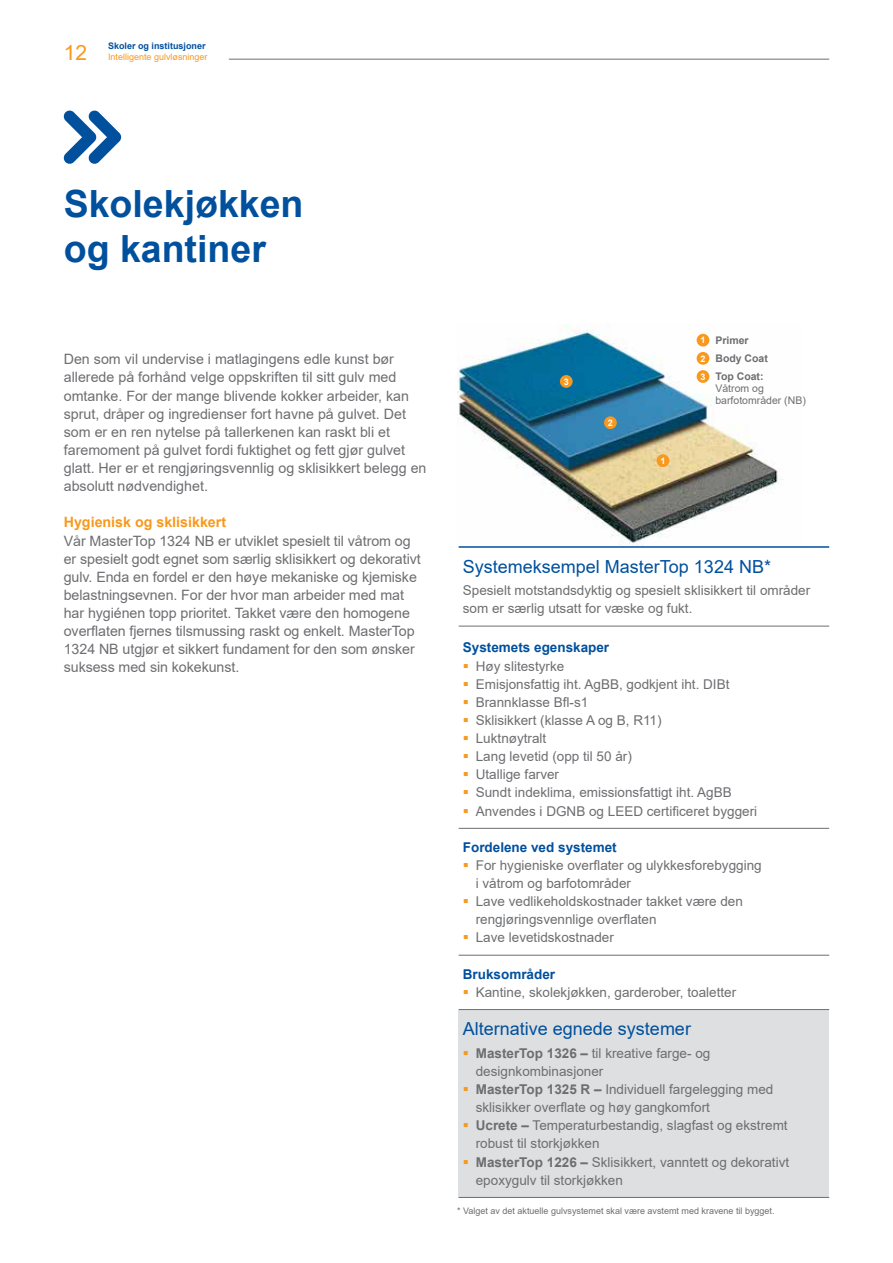
<style>
.page{position:relative;width:893px;height:1263px;background:#fff}
.page>*{position:absolute;margin:0;border:0;box-sizing:border-box;transform-origin:0 0}
.t1{font:700 37.5px/45px "Arial";color:#00509e}
.t2{font:21px "Arial";color:#f8991d}
.t3{font:18px "Arial";color:#00509e}
.t4{font:14.25px/18.1px "Arial";letter-spacing:-.005em;color:#6d6e71}
.t5{font:700 14.25px "Arial";color:#f8991d}
.t6{font:13.5px/18.1px "Arial";color:#6d6e71}
.t7{font:700 13.5px "Arial";color:#00509e}
.t8{font:10.5px/12px "Arial";color:#6d6e71}
.t9{font:700 10.5px/18.3px "Arial";color:#6d6e71}
.t10{font:9px "Arial";color:#6d6e71}
.t11{font:9px "Arial";color:#f8991d}
.t12{font:700 9px "Arial";color:#00509e}
.t13{font:700 9px/18.1px "Arial";color:#fff;text-align:justify}
.s1{color:#f8991d}
.s2{font-weight:700}
</style>
<div class="page">
<hr style="left:229px;top:59px;width:600px;height:1px;background:#6d6e71">
<svg style="left:63px;top:110px;width:59px;height:54px"></svg>
<img style="left:457px;top:326px;width:327px;height:220px">
<div style="left:697px;top:334px;width:12px;height:13px;background:#f8991d;border-radius:50%"></div>
<div style="left:697px;top:352px;width:12px;height:13px;background:#f8991d;border-radius:50%"></div>
<div style="left:697px;top:370px;width:12px;height:13px;background:#f8991d;border-radius:50%"></div>
<div style="left:657px;top:454px;width:12px;height:13px;background:#f8991d;border-radius:50%"></div>
<div style="left:604px;top:416px;width:13px;height:13px;background:#f8991d;border-radius:50%"></div>
<div style="left:560px;top:375px;width:13px;height:13px;background:#f8991d;border-radius:50%"></div>
<div style="left:459px;top:1009px;width:370px;height:188px;background:#dedfe0"></div>
<hr style="left:459px;top:626px;width:370px;height:1px;background:#6d6e71">
<hr style="left:459px;top:828px;width:370px;height:1px;background:#6d6e71">
<hr style="left:459px;top:955px;width:370px;height:1px;background:#6d6e71">
<hr style="left:459px;top:1009px;width:370px;height:1px;background:#6d6e71">
<hr style="left:459px;top:1197px;width:370px;height:1px;background:#6d6e71">
<hr style="left:459px;top:546px;width:370px;height:2px;background:#00509e">
<h2 class="t2" style="left:64px;top:38px;width:25px">12</h2>
<p class="t12" style="left:108px;top:40px;width:99px">Skoler og institusjoner</p>
<p class="t11" style="left:108px;top:50px;width:101px">Intelligente gulvløsninger</p>
<h1 class="t1" style="left:64px;top:182px;width:241px">Skolekjøkken og kantiner</h1>
<p class="t4" style="left:64px;top:350px;width:364px">Den som vil undervise i matlagingens edle kunst bør allerede på forhånd velge oppskriften til sitt gulv med omtanke. For der mange blivende kokker arbeider, kan sprut, dråper og ingredienser fort havne på gulvet. Det som er en ren nytelse på tallerkenen kan raskt bli et faremoment på gulvet fordi fuktighet og fett gjør gulvet glatt. Her er et rengjøringsvennlig og sklisikkert belegg en absolutt nødvendighet.</p>
<p class="t5" style="left:64px;top:512px;width:164px">Hygienisk og sklisikkert</p>
<p class="t4" style="left:64px;top:531px;width:358px">Vår MasterTop 1324 NB er utviklet spesielt til våtrom og er spesielt godt egnet som særlig sklisikkert og dekorativt gulv. Enda en fordel er den høye mekaniske og kjemiske belastningsevnen. For der hvor man arbeider med mat har hygiénen topp prioritet. Takket være den homogene overflaten fjernes tilsmussing raskt og enkelt. MasterTop 1324 NB utgjør et sikkert fundament for den som ønsker suksess med sin kokekunst.</p>
<p class="t13" style="left:564px;top:372px;width:7px">3</p>
<p class="t13" style="left:608px;top:414px;width:7px">2</p>
<p class="t13" style="left:660px;top:452px;width:7px">1</p>
<p class="t13" style="left:700px;top:331px;width:7px">1<br>2<br>3</p>
<p class="t9" style="left:715px;top:331px;width:54px">Primer<br>Body Coat<br>Top Coat:</p>
<p class="t8" style="left:715px;top:383px;width:92px">Våtrom og barfotområder (NB)</p>
<h3 class="t3" style="left:463px;top:554px;width:310px">Systemeksempel MasterTop 1324 NB*</h3>
<p class="t6" style="left:463px;top:581px;width:349px">Spesielt motstandsdyktig og spesielt sklisikkert til områder som er særlig utsatt for væske og fukt.</p>
<p class="t7" style="left:463px;top:638px;width:148px">Systemets egenskaper</p>
<p class="t6" style="left:463px;top:657px;width:103px"><span class="s1">▪</span> Høy slitestyrke</p>
<p class="t6" style="left:463px;top:675px;width:268px"><span class="s1">▪</span> Emisjonsfattig iht. AgBB, godkjent iht. DIBt</p>
<p class="t6" style="left:463px;top:693px;width:127px"><span class="s1">▪</span> Brannklasse Bfl-s1</p>
<p class="t6" style="left:463px;top:711px;width:200px"><span class="s1">▪</span> Sklisikkert (klasse A og B, R11)</p>
<p class="t6" style="left:463px;top:729px;width:85px"><span class="s1">▪</span> Luktnøytralt</p>
<p class="t6" style="left:463px;top:747px;width:171px"><span class="s1">▪</span> Lang levetid (opp til 50 år)</p>
<p class="t6" style="left:463px;top:765px;width:98px"><span class="s1">▪</span> Utallige farver</p>
<p class="t6" style="left:463px;top:783px;width:270px"><span class="s1">▪</span> Sundt indeklima, emissionsfattigt iht. AgBB</p>
<p class="t6" style="left:463px;top:802px;width:296px"><span class="s1">▪</span> Anvendes i DGNB og LEED certificeret byggeri</p>
<p class="t7" style="left:463px;top:837px;width:155px">Fordelene ved systemet</p>
<p class="t6" style="left:476px;top:856px;width:287px;text-indent:-13px"><span class="s1">▪</span> For hygieniske overflater og ulykkesforebygging i våtrom og barfotområder</p>
<p class="t6" style="left:476px;top:892px;width:269px;text-indent:-13px"><span class="s1">▪</span> Lave vedlikeholdskostnader takket være den rengjøringsvennlige overflaten</p>
<p class="t6" style="left:463px;top:928px;width:152px"><span class="s1">▪</span> Lave levetidskostnader</p>
<p class="t7" style="left:463px;top:964px;width:94px">Bruksområder</p>
<p class="t6" style="left:463px;top:983px;width:275px"><span class="s1">▪</span> Kantine, skolekjøkken, garderober, toaletter</p>
<h3 class="t3" style="left:463px;top:1017px;width:230px">Alternative egnede systemer</h3>
<p class="t6" style="left:476px;top:1044px;width:236px;text-indent:-13px"><span class="s1">▪</span> <span class="s2">MasterTop 1326 –</span> til kreative farge- og designkombinasjoner</p>
<p class="t6" style="left:476px;top:1080px;width:299px;text-indent:-13px"><span class="s1">▪</span> <span class="s2">MasterTop 1325 R –</span> Individuell fargelegging med sklisikker overflate og høy gangkomfort</p>
<p class="t6" style="left:476px;top:1116px;width:313px;text-indent:-13px"><span class="s1">▪</span> <span class="s2">Ucrete –</span> Temperaturbestandig, slagfast og ekstremt robust til storkjøkken</p>
<p class="t6" style="left:476px;top:1152px;width:315px;text-indent:-13px"><span class="s1">▪</span> <span class="s2">MasterTop 1226 –</span> Sklisikkert, vanntett og dekorativt epoxygulv til storkjøkken</p>
<p class="t10" style="left:457px;top:1205px;width:319px">* Valget av det aktuelle gulvsystemet skal være avstemt med kravene til bygget.</p>
</div>
